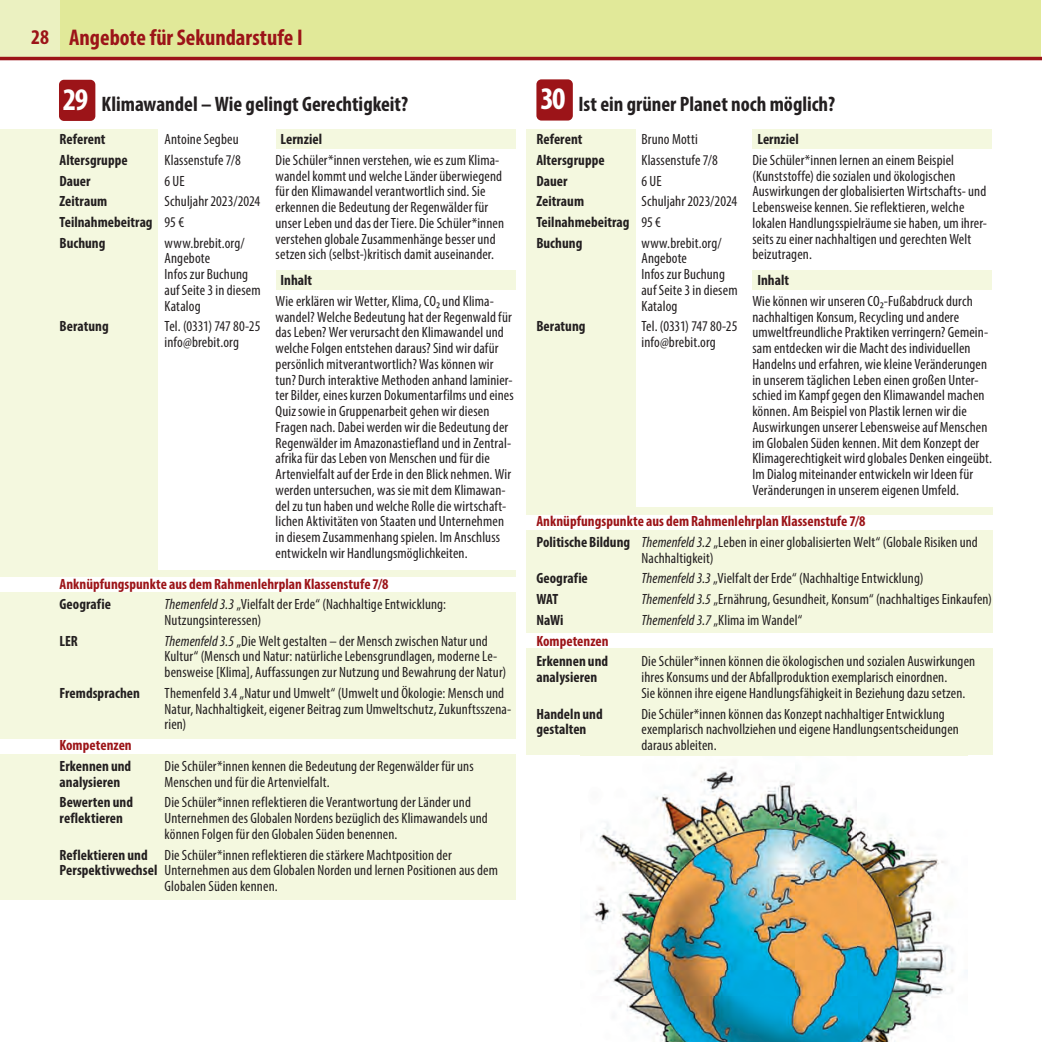
<style>
.page{position:relative;width:1042px;height:1042px;background:#fff}
.page>*{position:absolute;margin:0;border:0;box-sizing:border-box;transform-origin:0 0}
.t1{font:700 condensed 31.5px "Myriad Pro";color:#fff}
.t2{font:700 condensed 22.75px "Myriad Pro";color:#9c1418}
.t3{font:700 condensed 21px "Myriad Pro";color:#231f20}
.t4{font:700 condensed 21px "Myriad Pro";color:#9c1418}
.t5{font:condensed 14.88px/15.8px "Myriad Pro";letter-spacing:.01em;color:#231f20}
.t6{font:700 condensed 14.88px/20.7px "Myriad Pro";letter-spacing:.005em;color:#231f20}
.t7{font:700 condensed 14.88px/20.7px "Myriad Pro";letter-spacing:.005em;color:#9c1418}
.s1{font-weight:400}
.s2{color:#231f20}
.s3{font-weight:400;font-style:italic;color:#231f20}
.s4{font-weight:400;color:#231f20}
.s5{font-style:italic}
.s6{font-weight:700}
</style>
<div class="page">
<div style="left:60px;top:0;width:981px;height:58px;background:#e1e999"></div>
<div style="left:0;top:0;width:60px;height:58px;background:#ebf1c1"></div>
<hr style="left:0;top:57px;width:1042px;height:3px;background:#9c1418">
<hr style="left:1041px;top:129px;width:1px;height:524px;background:#f4f8df">
<hr style="left:1041px;top:585px;width:1px;height:284px;background:#f4f8df">
<svg style="left:1041px;top:593px;width:1px;height:15px"></svg>
<svg style="left:1041px;top:722px;width:1px;height:15px"></svg>
<div style="left:536px;top:79px;width:37px;height:42px;background:#9c1418;border-radius:5px"></div>
<div style="left:59px;top:80px;width:36px;height:41px;background:#9c1418;border-radius:5px"></div>
<div style="left:0;top:129px;width:158px;height:524px;background:#f4f8df"></div>
<div style="left:526px;top:129px;width:109px;height:524px;background:#f4f8df"></div>
<div style="left:275px;top:129px;width:240px;height:20px;background:#f4f8df"></div>
<div style="left:752px;top:129px;width:240px;height:20px;background:#f4f8df"></div>
<div style="left:275px;top:270px;width:240px;height:20px;background:#f4f8df"></div>
<div style="left:752px;top:270px;width:240px;height:20px;background:#f4f8df"></div>
<div style="left:0;top:570px;width:515px;height:329px;background:#f4f8df"></div>
<div style="left:526px;top:507px;width:466px;height:248px;background:#f4f8df"></div>
<div style="left:0;top:577px;width:515px;height:15px;background:#fff"></div>
<div style="left:526px;top:515px;width:466px;height:15px;background:#fff"></div>
<div style="left:0;top:739px;width:515px;height:14px;background:#fff"></div>
<div style="left:526px;top:633px;width:466px;height:15px;background:#fff"></div>
<img style="left:593px;top:767px;width:374px;height:275px">
<h3 class="t4" style="left:31px;top:24px;width:19px">28</h3>
<h2 class="t2" style="left:69px;top:23px;width:235px">Angebote für Sekundarstufe I</h2>
<h1 class="t1" style="left:63px;top:80px;width:27px">29</h1>
<h1 class="t1" style="left:540px;top:79px;width:27px">30</h1>
<h3 class="t3" style="left:578px;top:90px;width:258px">Ist ein grüner Planet noch möglich?</h3>
<p class="t6" style="left:536px;top:129px;width:48px">Referent</p>
<p class="t5" style="left:641px;top:131px;width:58px">Bruno Motti</p>
<p class="t6" style="left:536px;top:149px;width:70px">Altersgruppe</p>
<p class="t5" style="left:641px;top:152px;width:78px">Klassenstufe 7/8</p>
<p class="t6" style="left:536px;top:170px;width:32px">Dauer</p>
<p class="t5" style="left:641px;top:173px;width:22px">6 UE</p>
<p class="t6" style="left:536px;top:191px;width:49px">Zeitraum</p>
<h3 class="t3" style="left:102px;top:91px;width:308px">Klimawandel – Wie gelingt Gerechtigkeit?</h3>
<p class="t6" style="left:60px;top:129px;width:48px">Referent</p>
<p class="t5" style="left:165px;top:131px;width:76px">Antoine Segbeu</p>
<p class="t6" style="left:60px;top:149px;width:70px">Altersgruppe</p>
<p class="t5" style="left:165px;top:152px;width:78px">Klassenstufe 7/8</p>
<p class="t6" style="left:60px;top:170px;width:32px">Dauer</p>
<p class="t5" style="left:165px;top:173px;width:22px">6 UE</p>
<p class="t6" style="left:60px;top:191px;width:49px">Zeitraum</p>
<p class="t6" style="left:280px;top:128px;width:43px">Lernziel</p>
<p class="t5" style="left:275px;top:152px;width:230px">Die Schüler*innen verstehen, wie es zum Klima&shy;wandel kommt und welche Länder überwiegend für den Klimawandel verantwortlich sind. Sie erkennen die Bedeutung der Regenwälder für unser Leben und das der Tiere. Die Schüler*innen verstehen globale Zusammenhänge besser und setzen sich (selbst-)kritisch damit auseinander.</p>
<p class="t6" style="left:280px;top:269px;width:33px">Inhalt</p>
<p class="t5" style="left:275px;top:293px;width:240px">Wie erklären wir Wetter, Klima, CO₂ und Klima&shy;wandel? Welche Bedeutung hat der Regenwald für das Leben? Wer verursacht den Klimawandel und welche Folgen entstehen daraus? Sind wir dafür persönlich mitverantwortlich? Was können wir tun? Durch interaktive Methoden anhand laminier&shy;ter Bilder, eines kurzen Dokumentarfilms und eines Quiz sowie in Gruppenarbeit gehen wir diesen Fragen nach. Dabei werden wir die Bedeutung der Regenwälder im Amazonastiefland und in Zentral&shy;afrika für das Leben von Menschen und für die Artenvielfalt auf der Erde in den Blick nehmen. Wir werden untersuchen, was sie mit dem Klimawan&shy;del zu tun haben und welche Rolle die wirtschaft&shy;lichen Aktivitäten von Staaten und Unternehmen in diesem Zusammenhang spielen. Im Anschluss entwickeln wir Handlungsmöglichkeiten.</p>
<p class="t6" style="left:757px;top:128px;width:43px">Lernziel</p>
<p class="t5" style="left:752px;top:152px;width:236px">Die Schüler*innen lernen an einem Beispiel (Kunststoffe) die sozialen und ökologischen Auswirkungen der globalisierten Wirtschafts- und Lebensweise kennen. Sie reflektieren, welche lokalen Handlungsspielräume sie haben, um ihrer&shy;seits zu einer nachhaltigen und gerechten Welt beizutragen.</p>
<p class="t6" style="left:757px;top:269px;width:33px">Inhalt</p>
<p class="t5" style="left:752px;top:293px;width:241px">Wie können wir unseren CO₂-Fußabdruck durch nachhaltigen Konsum, Recycling und andere umweltfreundliche Praktiken verringern? Gemein&shy;sam entdecken wir die Macht des individuellen Handelns und erfahren, wie kleine Veränderungen in unserem täglichen Leben einen großen Unter&shy;schied im Kampf gegen den Klimawandel machen können. Am Beispiel von Plastik lernen wir die Auswirkungen unserer Lebensweise auf Menschen im Globalen Süden kennen. Mit dem Konzept der Klimagerechtigkeit wird globales Denken eingeübt.<br>Im Dialog miteinander entwickeln wir Ideen für Veränderungen in unserem eigenen Umfeld.</p>
<p class="t6" style="left:60px;top:191px;width:202px;text-indent:105px"><span class="s1">Schuljahr 2023/2024<br></span>Teilnahmebeitrag <span class="s1">95 €<br></span>Buchung</p>
<p class="t6" style="left:536px;top:191px;width:202px;text-indent:105px"><span class="s1">Schuljahr 2023/2024<br></span>Teilnahmebeitrag <span class="s1">95 €<br></span>Buchung</p>
<p class="t5" style="left:165px;top:235px;width:98px">www.brebit.org/<br>Angebote<br>Infos zur Buchung auf Seite 3 in diesem<br>Katalog</p>
<p class="t5" style="left:641px;top:235px;width:98px">www.brebit.org/<br>Angebote<br>Infos zur Buchung auf Seite 3 in diesem<br>Katalog</p>
<p class="t6" style="left:60px;top:316px;width:51px">Beratung</p>
<p class="t5" style="left:165px;top:318px;width:98px">Tel. (0331) 747 80-25 info@brebit.org</p>
<p class="t6" style="left:536px;top:316px;width:51px">Beratung</p>
<p class="t5" style="left:641px;top:318px;width:98px">Tel. (0331) 747 80-25 info@brebit.org</p>
<p class="t7" style="left:536px;top:511px;width:443px">Anknüpfungspunkte aus dem Rahmenlehrplan Klassenstufe 7/8<br><span class="s2">Politische Bildung</span> <span class="s3">Themenfeld 3.2</span> <span class="s4">„Leben in einer globalisierten Welt“ (Globale Risiken und</span></p>
<p class="t5" style="left:641px;top:550px;width:74px">Nachhaltigkeit)</p>
<p class="t6" style="left:536px;top:568px;width:53px">Geografie</p>
<p class="t5" style="left:641px;top:570px;width:284px"><span class="s5">Themenfeld 3.3</span> „Vielfalt der Erde“ (Nachhaltige Entwicklung)</p>
<p class="t6" style="left:536px;top:588px;width:23px">WAT</p>
<p class="t5" style="left:641px;top:591px;width:352px"><span class="s5">Themenfeld 3.5</span> „Ernährung, Gesundheit, Konsum“ (nachhaltiges Einkaufen)</p>
<p class="t6" style="left:536px;top:609px;width:29px">NaWi</p>
<p class="t5" style="left:641px;top:612px;width:162px"><span class="s5">Themenfeld 3.7</span> „Klima im Wandel“</p>
<p class="t7" style="left:536px;top:630px;width:74px">Kompetenzen</p>
<p class="t6" style="left:536px;top:651px;width:73px">Erkennen und</p>
<p class="t5" style="left:641px;top:653px;width:335px">Die Schüler*innen können die ökologischen und sozialen Auswirkungen</p>
<p class="t6" style="left:536px;top:666px;width:62px">analysieren</p>
<p class="t5" style="left:641px;top:669px;width:325px">ihres Konsums und der Abfallproduktion exemplarisch einordnen.<br>Sie können ihre eigene Handlungsfähigkeit in Beziehung dazu setzen.</p>
<p class="t6" style="left:536px;top:703px;width:68px">Handeln und</p>
<p class="t5" style="left:641px;top:705px;width:305px">Die Schüler*innen können das Konzept nachhaltiger Entwicklung</p>
<p class="t6" style="left:536px;top:719px;width:51px">gestalten</p>
<p class="t5" style="left:641px;top:721px;width:319px">exemplarisch nachvollziehen und eigene Handlungsentscheidungen daraus ableiten.</p>
<p class="t7" style="left:60px;top:573px;width:330px">Anknüpfungspunkte aus dem Rahmenlehrplan Klassenstufe 7/8</p>
<p class="t6" style="left:60px;top:593px;width:53px">Geografie</p>
<p class="t5" style="left:165px;top:596px;width:283px"><span class="s5">Themenfeld 3.3</span> „Vielfalt der Erde“ (Nachhaltige Entwicklung:<br>Nutzungsinteressen)</p>
<p class="t6" style="left:60px;top:630px;width:20px">LER</p>
<p class="t5" style="left:165px;top:633px;width:343px"><span class="s5">Themenfeld 3.5</span> „Die Welt gestalten – der Mensch zwischen Natur und<br>Kultur“ (Mensch und Natur: natürliche Lebensgrundlagen, moderne Le&shy;bensweise [Klima], Auffassungen zur Nutzung und Bewahrung der Natur)</p>
<p class="t6" style="left:60px;top:682px;width:82px">Fremdsprachen</p>
<p class="t5" style="left:165px;top:685px;width:348px">Themenfeld 3.4 „Natur und Umwelt“ (Umwelt und Ökologie: Mensch und<br>Natur, Nachhaltigkeit, eigener Beitrag zum Umweltschutz, Zukunftsszena&shy;rien)</p>
<p class="t7" style="left:60px;top:734px;width:74px">Kompetenzen</p>
<p class="t6" style="left:60px;top:755px;width:73px">Erkennen und</p>
<p class="t5" style="left:165px;top:758px;width:311px">Die Schüler*innen kennen die Bedeutung der Regenwälder für uns</p>
<p class="t6" style="left:60px;top:771px;width:62px">analysieren</p>
<p class="t5" style="left:165px;top:773px;width:166px">Menschen und für die Artenvielfalt.</p>
<p class="t6" style="left:60px;top:792px;width:75px">Bewerten und</p>
<p class="t5" style="left:165px;top:794px;width:308px">Die Schüler*innen reflektieren die Verantwortung der Länder und</p>
<p class="t6" style="left:60px;top:807px;width:65px">reflektieren</p>
<p class="t5" style="left:165px;top:810px;width:325px">Unternehmen des Globalen Nordens bezüglich des Klimawandels und können Folgen für den Globalen Süden benennen.</p>
<p class="t5" style="left:60px;top:846px;width:394px"><span class="s6">Reflektieren und</span> Die Schüler*innen reflektieren die stärkere Machtposition der</p>
<p class="t5" style="left:60px;top:862px;width:440px"><span class="s6">Perspektivwechsel</span> Unternehmen aus dem Globalen Norden und lernen Positionen aus dem</p>
<p class="t5" style="left:165px;top:878px;width:115px">Globalen Süden kennen.</p>
</div>
